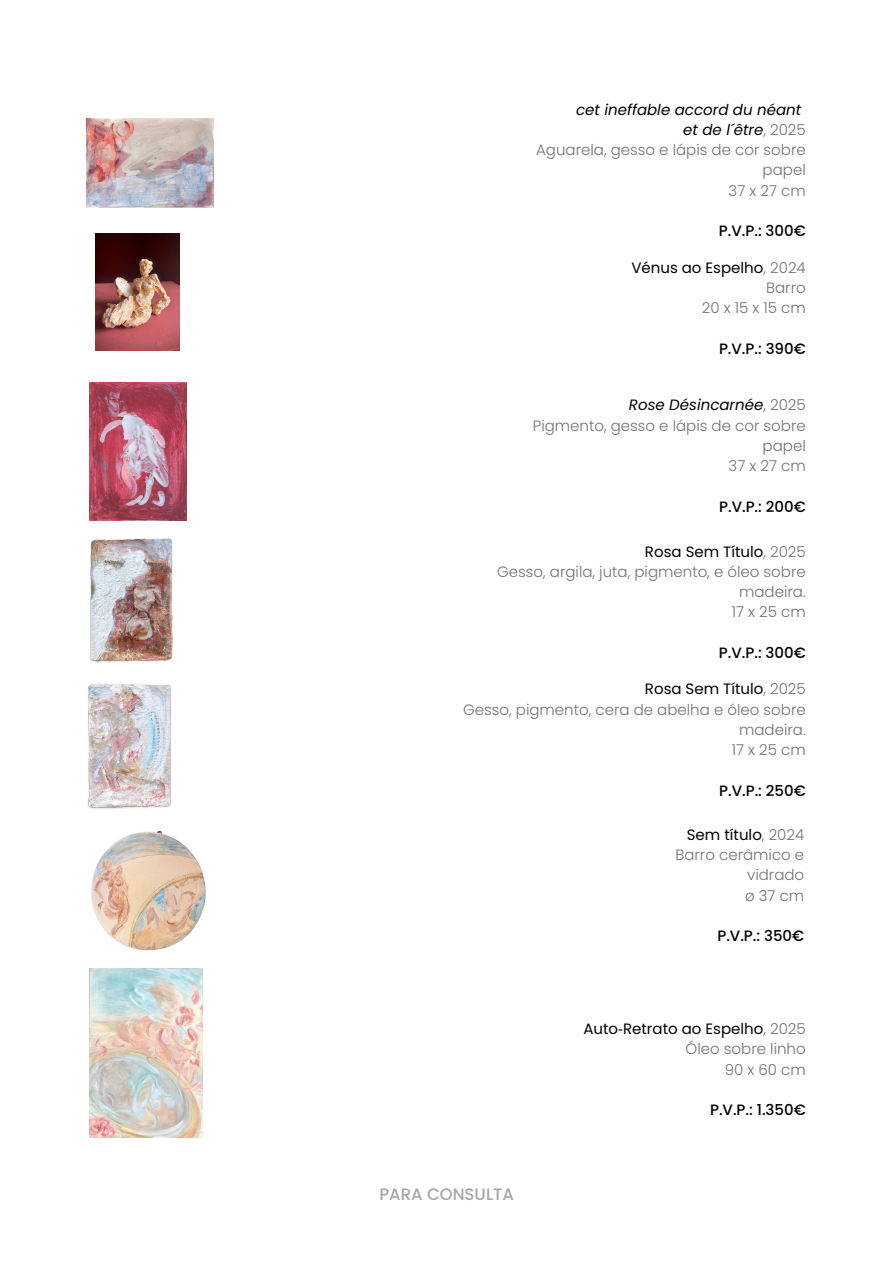
<style>
.page{position:relative;width:894px;height:1264px;background:#fff}
.page>*{position:absolute;margin:0;border:0;box-sizing:border-box;transform-origin:0 0}
.t1{font:500 16.5px "Poppins";color:#a6a6a6}
.t2{font:300 15px/20.2px "Poppins";color:#737373;text-align:right}
.t3{font:15px "Poppins";color:#000}
.t4{font:500 15px "Poppins";color:#000}
.t5{font:italic 15px "Poppins";color:#000}
.t6{font:300 15px "Poppins";letter-spacing:.275em;color:#737373}
.s1{font-weight:300;font-style:normal;color:#737373}
.s2{font-weight:300;color:#737373}
.s3{font-family:"Noto Sans"}
</style>
<div class="page">
<img style="left:96px;top:233px;width:83px;height:117px">
<img style="left:86px;top:119px;width:128px;height:89px">
<img style="left:89px;top:383px;width:97px;height:137px">
<img style="left:90px;top:539px;width:83px;height:124px">
<img style="left:88px;top:683px;width:83px;height:126px">
<img style="left:91px;top:831px;width:115px;height:120px">
<img style="left:89px;top:968px;width:113px;height:169px">
<p class="t5" style="left:576px;top:99px;width:226px">cet ineffable accord du néant</p>
<p class="t5" style="left:683px;top:119px;width:124px">et de l´être<span class="s1">, 2025</span></p>
<h1 class="t2" style="left:536px;top:140px;width:271px">Aguarela, gesso e lápis de cor sobre papel</h1>
<p class="t2" style="left:728px;top:180px;width:79px">37 x 27 cm</p>
<p class="t4" style="left:718px;top:220px;width:88px">P.V.P.: 300€</p>
<p class="t3" style="left:631px;top:257px;width:176px">Vénus ao Espelho<span class="s2">, 2024</span></p>
<p class="t2" style="left:766px;top:277px;width:41px">Barro</p>
<p class="t6" style="left:701px;top:297px;width:105px">20x15x15cm</p>
<p class="t4" style="left:718px;top:338px;width:88px">P.V.P.: 390€</p>
<p class="t5" style="left:628px;top:395px;width:178px">Rose Désincarnée<span class="s1">, 2025</span></p>
<p class="t2" style="left:532px;top:415px;width:274px">Pigmento, gesso e lápis de cor sobre papel</p>
<p class="t2" style="left:728px;top:456px;width:79px">37 x 27 cm</p>
<p class="t4" style="left:719px;top:496px;width:88px">P.V.P.: 200€</p>
<p class="t3" style="left:644px;top:541px;width:162px">Rosa Sem Título<span class="s2">, 2025</span></p>
<p class="t2" style="left:497px;top:561px;width:310px">Gesso, argila, juta, pigmento, e óleo sobre madeira.</p>
<p class="t2" style="left:731px;top:602px;width:75px">17 x 25 cm</p>
<h1 class="t4" style="left:718px;top:642px;width:88px">P.V.P.: 300€</h1>
<p class="t3" style="left:644px;top:678px;width:162px">Rosa Sem Título<span class="s2">, 2025</span></p>
<p class="t2" style="left:463px;top:699px;width:344px">Gesso, pigmento, cera de abelha e óleo sobre madeira.</p>
<p class="t2" style="left:731px;top:739px;width:75px">17 x 25 cm</p>
<h1 class="t4" style="left:719px;top:779px;width:88px">P.V.P.: 250€</h1>
<p class="t3" style="left:686px;top:824px;width:119px">Sem título<span class="s2">, 2024</span></p>
<p class="t2" style="left:675px;top:844px;width:130px">Barro cerâmico e vidrado</p>
<p class="t2" style="left:744px;top:885px;width:61px">ø 37 cm</p>
<h1 class="t4" style="left:717px;top:925px;width:88px">P.V.P.: 350€</h1>
<p class="t1" style="left:379px;top:1182px;width:136px">PARA CONSULTA</p>
<p class="t3" style="left:583px;top:1018px;width:224px">Auto<span class="s3">‑</span>Retrato ao Espelho<span class="s2">, 2025</span></p>
<p class="t2" style="left:685px;top:1038px;width:122px">Óleo sobre linho</p>
<h1 class="t2" style="left:724px;top:1059px;width:83px">90 x 60 cm</h1>
<p class="t4" style="left:709px;top:1099px;width:97px">P.V.P.: 1.350€</p>
</div>
